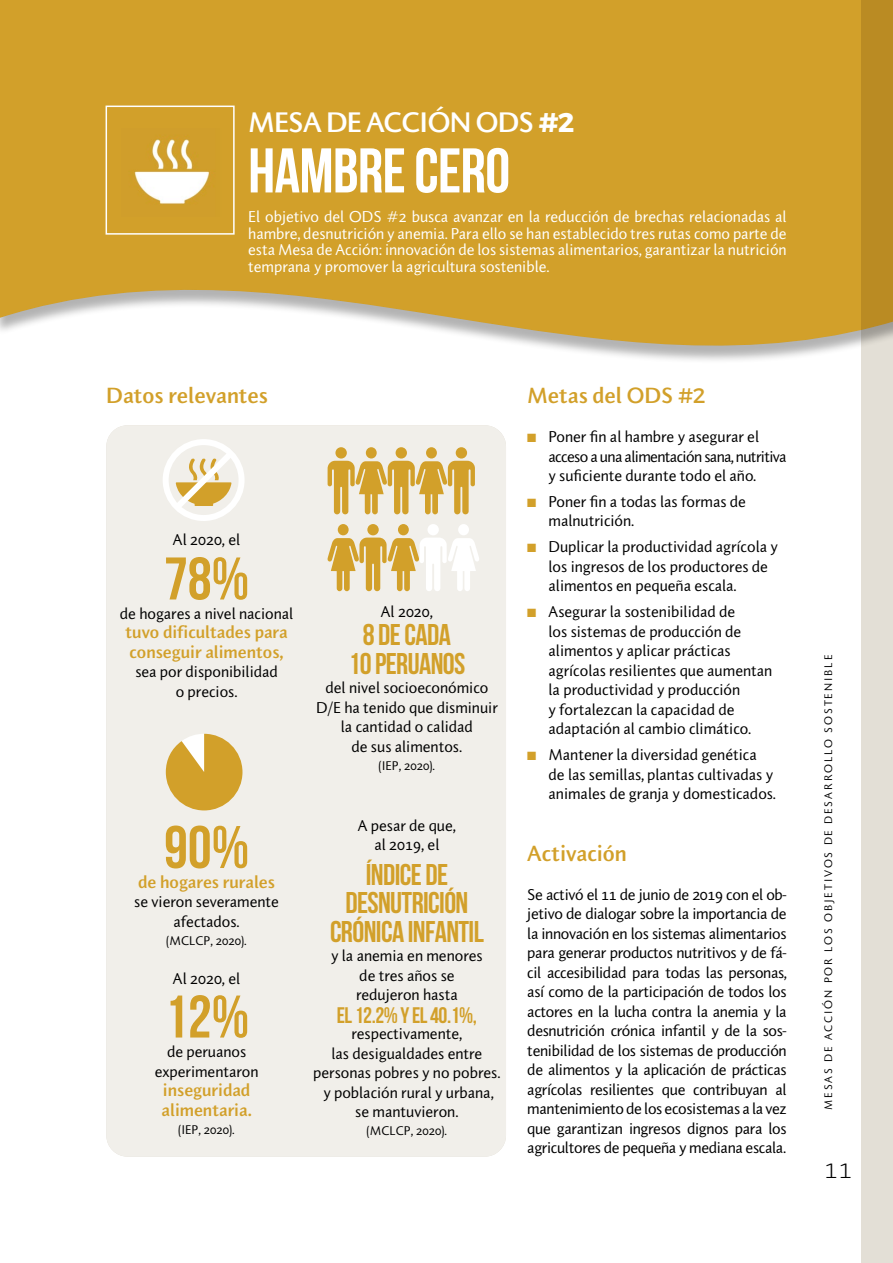
<style>
.page{position:relative;width:893px;height:1263px;background:#fff}
.page>*{position:absolute;margin:0;border:0;box-sizing:border-box;transform-origin:0 0}
.t1{font:700 63px "Bebas Neue";letter-spacing:-.01em;color:#fff}
.t2{font:700 60px "Bebas Neue";color:#d2a02a}
.t3{font:700 30px/28.5px "Bebas Neue";letter-spacing:-.02em;color:#d2a02a;text-align:center}
.t4{font:700 27px "Pragma";letter-spacing:-.03em;color:#fff}
.t5{font:300 27px "Pragma";color:#000}
.t6{font:700 22.5px "Bebas Neue";letter-spacing:-.02em;color:#d2a02a}
.t7{font:700 21px "Pragma";color:#d2a02a}
.t8{font:700 16.5px/19.5px "Pragma";color:#d2a02a}
.t9{font:15px/19.5px "Pragma";color:#000;text-align:center}
.t10{font:15px/16.5px "Pragma";color:#fff;text-align:justify}
.t11{font:12px "Pragma";color:#000}
.t12{font:10.5px "Pragma";letter-spacing:.18em;color:#000}
.s1{font-family:"Montserrat"}
.s2{font-family:"Montserrat";font-weight:400}
.s3{color:#d2a02a}
</style>
<div class="page">
<svg style="left:0;top:0;width:861px;height:361px;background:#d5a942"></svg>
<div style="left:106px;top:106px;width:129px;height:129px;background:#d2a02a;border:2px solid #fff"></div>
<div style="left:106px;top:425px;width:400px;height:732px;background:#f1efea"></div>
<div style="left:335px;top:447px;width:12px;height:11px;background:#d2a02a;border-radius:50%"></div>
<div style="left:396px;top:447px;width:11px;height:11px;background:#d2a02a;border-radius:50%"></div>
<div style="left:456px;top:447px;width:11px;height:11px;background:#d2a02a;border-radius:50%"></div>
<div style="left:366px;top:447px;width:11px;height:11px;background:#d2a02a;border-radius:50%"></div>
<svg style="left:328px;top:461px;width:147px;height:53px;background:#ddbe74"></svg>
<div style="left:426px;top:447px;width:11px;height:11px;background:#d2a02a;border-radius:50%"></div>
<div style="left:367px;top:524px;width:12px;height:11px;background:#d2a02a;border-radius:50%"></div>
<div style="left:427px;top:524px;width:12px;height:11px;background:#fff;border-radius:50%"></div>
<div style="left:338px;top:524px;width:11px;height:11px;background:#d2a02a;border-radius:50%"></div>
<div style="left:398px;top:524px;width:11px;height:11px;background:#d2a02a;border-radius:50%"></div>
<svg style="left:328px;top:538px;width:151px;height:53px"></svg>
<div style="left:458px;top:524px;width:11px;height:11px;background:#fff;border-radius:50%"></div>
<div style="left:163px;top:439px;width:82px;height:82px;border:6px solid #fff;border-radius:50%"></div>
<svg style="left:169px;top:444px;width:71px;height:72px"></svg>
<svg style="left:166px;top:734px;width:76px;height:76px;background:#dbb761"></svg>
<img style="left:134px;top:139px;width:76px;height:65px">
<svg style="left:861px;top:0;width:32px;height:1263px;background:#d7c8a7"></svg>
<h3 class="t4" style="left:248px;top:106px;width:319px">MESA DE ACCIÓN ODS <span class="s1">#2</span></h3>
<h1 class="t1" style="left:248px;top:136px;width:263px">HAMBRE CERO</h1>
<p class="t10" style="left:248px;top:209px;width:540px">El objetivo del ODS #2 busca avanzar en la reducción de brechas relacionadas al hambre, desnutrición y anemia. Para ello se han establecido tres rutas como parte de esta Mesa de Acción: innovación de los sistemas alimentarios, garantizar la nutrición temprana y promover la agricultura sostenible.</p>
<h3 class="t7" style="left:106px;top:383px;width:163px">Datos relevantes</h3>
<p class="t9" style="left:173px;top:530px;width:69px">Al 2020, el</p>
<h2 class="t2" style="left:164px;top:546px;width:87px">78%</h2>
<p class="t9" style="left:120px;top:604px;width:175px">de hogares a nivel nacional</p>
<p class="t8" style="left:125px;top:623px;width:164px">tuvo dificultades para conseguir alimentos,</p>
<p class="t9" style="left:135px;top:662px;width:144px">sea por disponibilidad o precios.</p>
<h2 class="t2" style="left:164px;top:814px;width:87px">90%</h2>
<p class="t8" style="left:138px;top:872px;width:138px">de hogares rurales</p>
<p class="t9" style="left:134px;top:892px;width:146px">se vieron severamente afectados.</p>
<p class="t11" style="left:167px;top:933px;width:82px">(MCLCP, 2020).</p>
<p class="t9" style="left:173px;top:968px;width:69px">Al 2020, el</p>
<h2 class="t2" style="left:164px;top:984px;width:87px">12%</h2>
<p class="t9" style="left:155px;top:1042px;width:105px">de peruanos experimentaron</p>
<p class="t8" style="left:162px;top:1080px;width:92px">inseguridad alimentaria.</p>
<p class="t11" style="left:178px;top:1122px;width:58px">(IEP, 2020).</p>
<p class="t9" style="left:381px;top:602px;width:54px">Al 2020,</p>
<h3 class="t3" style="left:348px;top:620px;width:118px">8 DE CADA<br>10 PERUANOS</h3>
<p class="t9" style="left:316px;top:678px;width:183px">del nivel socioeconómico<br>D/E ha tenido que disminuir la cantidad o calidad<br>de sus alimentos.</p>
<p class="t11" style="left:379px;top:758px;width:58px">(IEP, 2020).</p>
<p class="t9" style="left:358px;top:816px;width:100px">A pesar de que, al 2019, el</p>
<h3 class="t3" style="left:330px;top:860px;width:155px">ÍNDICE DE<br>DESNUTRICIÓN<br>CRÓNICA INFANTIL</h3>
<p class="t9" style="left:331px;top:946px;width:153px">y la anemia en menores de tres años se redujeron hasta</p>
<h3 class="t6" style="left:337px;top:1002px;width:142px">EL 12.2% Y EL 40.1%,</h3>
<p class="t9" style="left:313px;top:1024px;width:189px">respectivamente,<br>las desigualdades entre personas pobres y no pobres. y población rural y urbana, se mantuvieron.</p>
<p class="t11" style="left:367px;top:1123px;width:82px">(MCLCP, 2020).</p>
<h3 class="t7" style="left:527px;top:383px;width:180px">Metas del ODS <span class="s2">#2</span></h3>
<p class="t9" style="left:548px;top:427px;width:240px;text-align:left;text-indent:-21px"><span class="s3">■</span> Poner fin al hambre y asegurar el acceso a una alimentación sana, nutritiva y suficiente durante todo el año.</p>
<p class="t9" style="left:548px;top:492px;width:199px;text-align:left;text-indent:-21px"><span class="s3">■</span> Poner fin a todas las formas de malnutrición.</p>
<p class="t9" style="left:548px;top:537px;width:231px;text-align:left;text-indent:-21px"><span class="s3">■</span> Duplicar la productividad agrícola y los ingresos de los productores de alimentos en pequeña escala.</p>
<p class="t9" style="left:548px;top:602px;width:225px;text-align:left;text-indent:-21px"><span class="s3">■</span> Asegurar la sostenibilidad de<br>los sistemas de producción de alimentos y aplicar prácticas agrícolas resilientes que aumentan la productividad y producción<br>y fortalezcan la capacidad de adaptación al cambio climático.</p>
<p class="t9" style="left:548px;top:745px;width:229px;text-align:left;text-indent:-21px"><span class="s3">■</span> Mantener la diversidad genética de las semillas, plantas cultivadas y animales de granja y domesticados.</p>
<h3 class="t7" style="left:527px;top:840px;width:101px">Activación</h3>
<p class="t9" style="left:527px;top:885px;width:261px;text-align:justify">Se activó el 11 de junio de 2019 con el ob&shy;jetivo de dialogar sobre la importancia de la innovación en los sistemas alimentarios para generar productos nutritivos y de fá&shy;cil accesibilidad para todas las personas, así como de la participación de todos los actores en la lucha contra la anemia y la desnutrición crónica infantil y de la sos&shy;tenibilidad de los sistemas de producción de alimentos y la aplicación de prácticas agrícolas resilientes que contribuyan al mantenimiento de los ecosistemas a la vez que garantizan ingresos dignos para los agricultores de pequeña y mediana escala.</p>
<p class="t12" style="left:822px;top:1110px;width:456px;rotate:-90deg">MESAS DE ACCIÓN POR LOS OBJETIVOS DE DESARROLLO SOSTENIBLE</p>
<h3 class="t5" style="left:824px;top:1152px;width:30px">11</h3>
</div>
